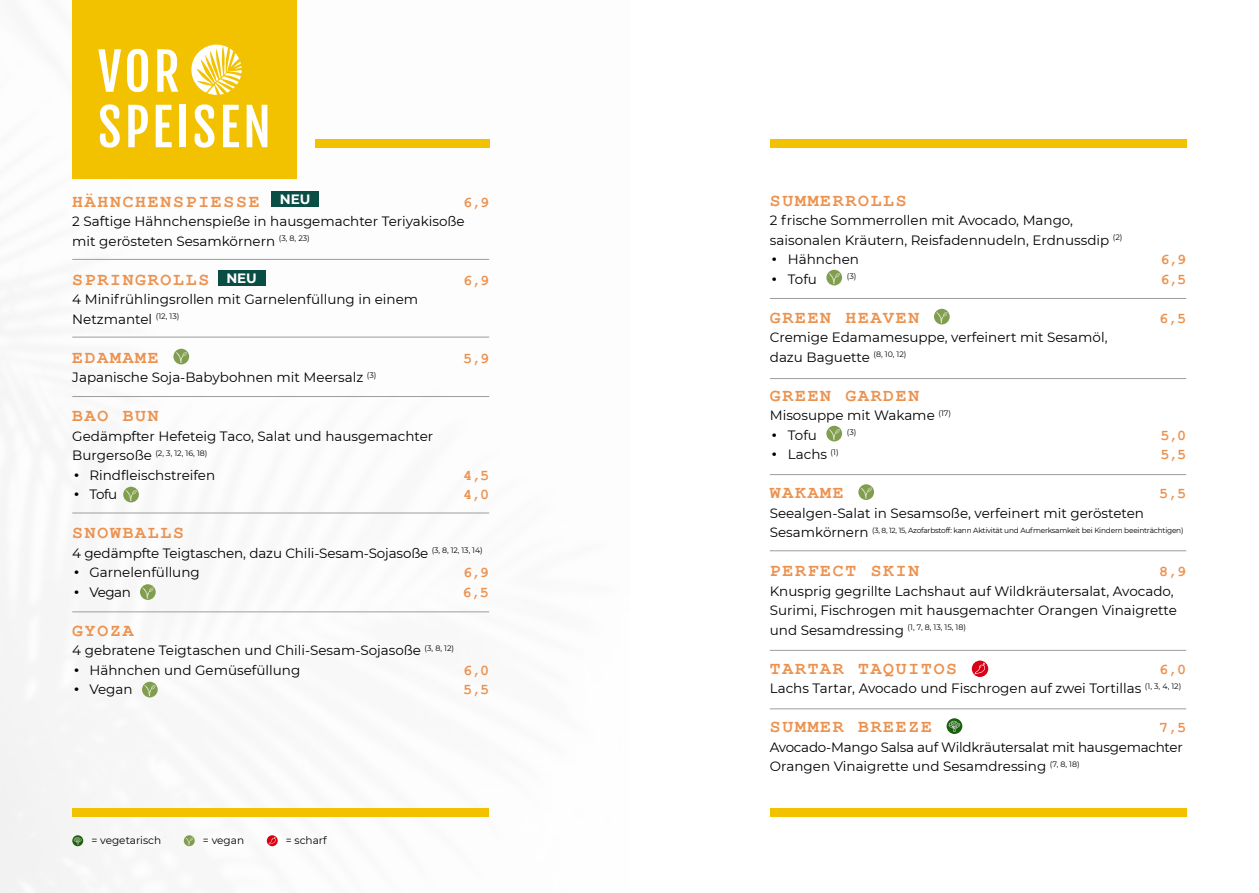
<style>
.page{position:relative;width:1259px;height:893px;background:#fff}
.page>*{position:absolute;margin:0;border:0;box-sizing:border-box;transform-origin:0 0}
.t1{font:50.85px/55.5px "Fjalla One";letter-spacing:.06em;color:#fff}
.t2{font:700 18px "Courier New";letter-spacing:.1em;color:#ec924f}
.t3{font:700 15px "Courier New";color:#ec924f}
.t4{font:13.5px/19.5px "Montserrat";color:#000}
.t5{font:13.5px/19.5px "Montserrat";letter-spacing:-.02em;color:#000}
.t6{font:700 13.5px "Montserrat";color:#fff}
.t7{font:10.5px "Montserrat";color:#000}
.t8{font:7.8px "Montserrat";color:#000}
.t9{font:7.5px "Montserrat";letter-spacing:-.03em;color:#000}
.s1{font-size:13.5px}
.s2{font-family:"Courier New";font-size:15px}
</style>
<div class="page">
<img style="left:0;top:139px;width:490px;height:754px">
<div style="left:72px;top:0;width:225px;height:179px;background:#f2c201"></div>
<div style="left:173px;top:349px;width:16px;height:15px;background:#819e4f;border-radius:50%"></div>
<svg style="left:176px;top:352px;width:11px;height:11px"></svg>
<svg style="left:123px;top:487px;width:16px;height:15px"></svg>
<svg style="left:126px;top:490px;width:10px;height:11px"></svg>
<svg style="left:140px;top:584px;width:16px;height:16px"></svg>
<svg style="left:142px;top:588px;width:11px;height:10px"></svg>
<svg style="left:142px;top:682px;width:16px;height:15px"></svg>
<svg style="left:144px;top:685px;width:11px;height:11px"></svg>
<div style="left:315px;top:139px;width:174px;height:8px;background:#f2c201"></div>
<svg style="left:191px;top:45px;width:51px;height:50px"></svg>
<div style="left:72px;top:808px;width:417px;height:8px;background:#f2c201"></div>
<hr style="left:72px;top:259px;width:417px;height:1px;background:#9d9d9c">
<hr style="left:72px;top:337px;width:417px;height:1px;background:#9d9d9c">
<hr style="left:72px;top:396px;width:417px;height:1px;background:#9d9d9c">
<hr style="left:72px;top:513px;width:417px;height:1px;background:#9d9d9c">
<svg style="left:184px;top:835px;width:11px;height:11px"></svg>
<svg style="left:185px;top:838px;width:8px;height:7px"></svg>
<svg style="left:267px;top:835px;width:11px;height:11px"></svg>
<svg style="left:269px;top:837px;width:6px;height:7px"></svg>
<svg style="left:72px;top:835px;width:11px;height:11px"></svg>
<svg style="left:74px;top:837px;width:8px;height:8px"></svg>
<div style="left:271px;top:191px;width:48px;height:16px;background:#094d45"></div>
<div style="left:218px;top:270px;width:47px;height:16px;background:#094d45"></div>
<hr style="left:72px;top:612px;width:417px;height:1px;background:#9d9d9c">
<svg style="left:826px;top:270px;width:16px;height:15px"></svg>
<svg style="left:829px;top:273px;width:10px;height:11px"></svg>
<svg style="left:934px;top:309px;width:15px;height:15px"></svg>
<svg style="left:936px;top:312px;width:11px;height:11px"></svg>
<svg style="left:826px;top:426px;width:16px;height:15px"></svg>
<svg style="left:829px;top:429px;width:10px;height:11px"></svg>
<svg style="left:858px;top:484px;width:16px;height:16px"></svg>
<svg style="left:860px;top:488px;width:11px;height:11px"></svg>
<svg style="left:972px;top:661px;width:16px;height:16px"></svg>
<svg style="left:974px;top:663px;width:11px;height:11px"></svg>
<svg style="left:946px;top:718px;width:16px;height:16px"></svg>
<svg style="left:948px;top:721px;width:12px;height:11px"></svg>
<div style="left:770px;top:139px;width:416px;height:8px;background:#f2c201"></div>
<hr style="left:770px;top:298px;width:416px;height:1px;background:#9d9d9c">
<hr style="left:770px;top:378px;width:416px;height:1px;background:#9d9d9c">
<hr style="left:770px;top:474px;width:416px;height:1px;background:#9d9d9c">
<hr style="left:770px;top:650px;width:416px;height:1px;background:#9d9d9c">
<hr style="left:770px;top:550px;width:416px;height:1px;background:#9d9d9c">
<hr style="left:770px;top:709px;width:416px;height:1px;background:#9d9d9c">
<div style="left:770px;top:808px;width:416px;height:8px;background:#f2c201"></div>
<h1 class="t1" style="left:98px;top:44px;width:175px">VOR<br>SPEISEN</h1>
<h2 class="t2" style="left:72px;top:190px;width:189px">HÄHNCHENSPIESSE</h2>
<p class="t3" style="left:463px;top:193px;width:27px">6,9</p>
<p class="t4" style="left:72px;top:211px;width:394px">2 Saftige Hähnchenspieße in hausgemachter Teriyakisoße mit gerösteten Sesamkörnern <sup>(3,</sup> <sup>8,</sup> <sup>23)</sup></p>
<h2 class="t2" style="left:72px;top:268px;width:138px">SPRINGROLLS</h2>
<p class="t3" style="left:463px;top:271px;width:27px">6,9</p>
<p class="t4" style="left:72px;top:289px;width:347px">4 Minifrühlingsrollen mit Garnelenfüllung in einem<br>Netzmantel <sup>(12,</sup> <sup>13)</sup></p>
<h2 class="t2" style="left:72px;top:346px;width:88px">EDAMAME</h2>
<p class="t3" style="left:463px;top:349px;width:27px">5,9</p>
<p class="t4" style="left:72px;top:367px;width:306px">Japanische Soja-Babybohnen mit Meersalz <sup>(3)</sup></p>
<h2 class="t2" style="left:72px;top:405px;width:88px">BAO BUN</h2>
<p class="t4" style="left:72px;top:426px;width:362px">Gedämpfter Hefeteig Taco, Salat und hausgemachter</p>
<p class="t8" style="left:72px;top:448px;width:137px"><span class="s1">Burgersoße</span> (2, 3, 12, 16, 18)</p>
<p class="t4" style="left:72px;top:465px;width:144px"><span class="s2">•</span> Rindfleischstreifen</p>
<p class="t3" style="left:463px;top:466px;width:27px">4,5</p>
<p class="t4" style="left:72px;top:484px;width:47px"><span class="s2">•</span> Tofu</p>
<p class="t3" style="left:463px;top:485px;width:28px">4,0</p>
<h2 class="t2" style="left:72px;top:522px;width:113px">SNOWBALLS</h2>
<p class="t4" style="left:72px;top:543px;width:412px">4 gedämpfte Teigtaschen, dazu Chili-Sesam-Sojasoße <sup>(3,</sup> <sup>8,</sup> <sup>12,</sup> <sup>13,</sup> <sup>14)</sup></p>
<p class="t4" style="left:72px;top:562px;width:129px"><span class="s2">•</span> Garnelenfüllung</p>
<p class="t3" style="left:463px;top:563px;width:27px">6,9</p>
<p class="t4" style="left:72px;top:582px;width:60px"><span class="s2">•</span> Vegan</p>
<p class="t3" style="left:462px;top:583px;width:28px">6,5</p>
<h2 class="t2" style="left:72px;top:619px;width:63px">GYOZA</h2>
<p class="t4" style="left:72px;top:640px;width:383px">4 gebratene Teigtaschen und Chili-Sesam-Sojasoße <sup>(3,</sup> <sup>8,</sup> <sup>12)</sup></p>
<p class="t4" style="left:72px;top:660px;width:229px"><span class="s2">•</span> Hähnchen und Gemüsefüllung</p>
<p class="t3" style="left:463px;top:661px;width:27px">6,0</p>
<p class="t4" style="left:72px;top:679px;width:62px"><span class="s2">•</span> Vegan</p>
<p class="t3" style="left:463px;top:680px;width:27px">5,5</p>
<p class="t6" style="left:280px;top:189px;width:32px">NEU</p>
<p class="t6" style="left:226px;top:269px;width:32px">NEU</p>
<p class="t7" style="left:91px;top:833px;width:71px">= vegetarisch</p>
<p class="t7" style="left:203px;top:833px;width:43px">= vegan</p>
<p class="t7" style="left:286px;top:833px;width:42px">= scharf</p>
<h2 class="t2" style="left:770px;top:189px;width:138px">SUMMERROLLS</h2>
<p class="t4" style="left:770px;top:210px;width:354px">2 frische Sommerrollen mit Avocado, Mango, saisonalen Kräutern, Reisfadennudeln, Erdnussdip <sup>(2)</sup></p>
<p class="t4" style="left:770px;top:249px;width:91px"><span class="s2">•</span> Hähnchen</p>
<p class="t3" style="left:1160px;top:250px;width:27px">6,9</p>
<p class="t4" style="left:770px;top:269px;width:49px"><span class="s2">•</span> Tofu</p>
<p class="t8" style="left:847px;top:271px;width:11px">(3)</p>
<p class="t3" style="left:1160px;top:270px;width:27px">6,5</p>
<h2 class="t2" style="left:770px;top:306px;width:151px">GREEN HEAVEN</h2>
<p class="t3" style="left:1159px;top:309px;width:28px">6,5</p>
<p class="t4" style="left:770px;top:327px;width:339px">Cremige Edamamesuppe, verfeinert mit Sesamöl, dazu Baguette <sup>(8,</sup> <sup>10,</sup> <sup>12)</sup></p>
<h2 class="t2" style="left:770px;top:384px;width:151px">GREEN GARDEN</h2>
<p class="t4" style="left:770px;top:405px;width:183px">Misosuppe mit Wakame <sup>(17)</sup></p>
<p class="t4" style="left:770px;top:425px;width:49px"><span class="s2">•</span> Tofu</p>
<p class="t8" style="left:847px;top:427px;width:11px">(3)</p>
<p class="t3" style="left:1160px;top:426px;width:27px">5,0</p>
<p class="t4" style="left:770px;top:444px;width:70px"><span class="s2">•</span> Lachs <sup>(1)</sup></p>
<p class="t3" style="left:1160px;top:445px;width:27px">5,5</p>
<h2 class="t2" style="left:770px;top:482px;width:75px">WAKAME</h2>
<p class="t3" style="left:1159px;top:484px;width:28px">5,5</p>
<p class="t4" style="left:770px;top:503px;width:376px">Seealgen-Salat in Sesamsoße, verfeinert mit gerösteten</p>
<p class="t9" style="left:770px;top:525px;width:415px"><span class="s1">Sesamkörnern</span> (3, 8, 12, 15, Azofarbstoff: kann Aktivität und Aufmerksamkeit bei Kindern beeinträchtigen)</p>
<h2 class="t2" style="left:770px;top:560px;width:151px">PERFECT SKIN</h2>
<p class="t3" style="left:1159px;top:562px;width:28px">8,9</p>
<p class="t4" style="left:770px;top:581px;width:408px">Knusprig gegrillte Lachshaut auf Wildkräutersalat, Avocado,<br>Surimi, Fischrogen mit hausgemachter Orangen Vinaigrette und Sesamdressing <sup>(1,</sup> <sup>7,</sup> <sup>8,</sup> <sup>13,</sup> <sup>15,</sup> <sup>18)</sup></p>
<h2 class="t2" style="left:770px;top:657px;width:189px">TARTAR TAQUITOS</h2>
<p class="t3" style="left:1159px;top:660px;width:28px">6,0</p>
<p class="t4" style="left:770px;top:678px;width:413px">Lachs Tartar, Avocado und Fischrogen auf zwei Tortillas <sup>(1,</sup> <sup>3,</sup> <sup>4,</sup> <sup>12)</sup></p>
<h2 class="t2" style="left:770px;top:716px;width:163px">SUMMER BREEZE</h2>
<p class="t3" style="left:1159px;top:718px;width:28px">7,5</p>
<p class="t5" style="left:770px;top:737px;width:414px">Avocado-Mango Salsa auf Wildkräutersalat mit hausgemachter<br>Orangen Vinaigrette und Sesamdressing <sup>(7,</sup> <sup>8,</sup> <sup>18)</sup></p>
</div>
